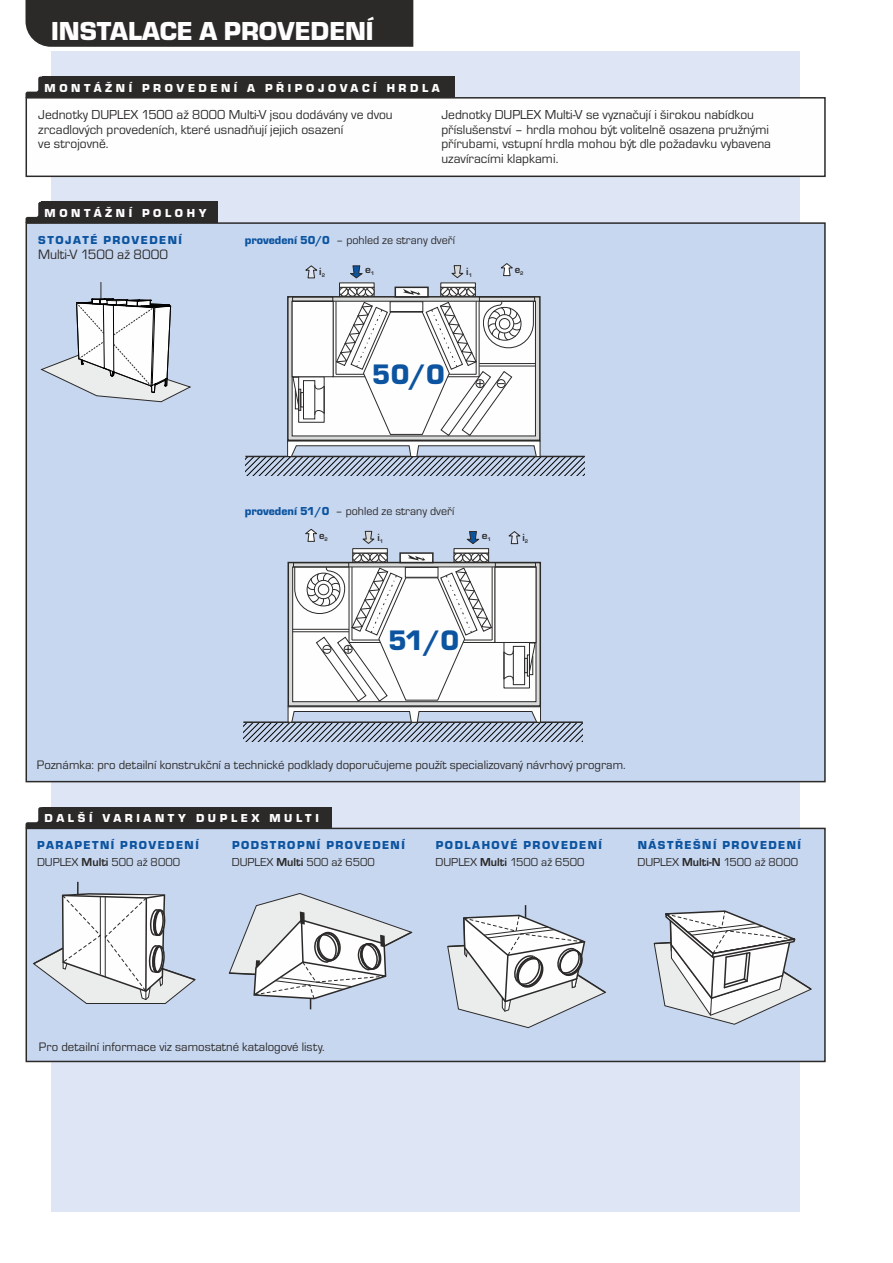
<style>
.page{position:relative;width:893px;height:1263px;background:#fff}
.page>*{position:absolute;margin:0;border:0;box-sizing:border-box;transform-origin:0 0}
.t1{font:29.25px "Eurostile TEE Blac";color:#0c54a0}
.t2{font:27px "Eurostile TEE Blac";color:#fefefe}
.t3{font:14.1px "Eurostile TEE";color:#2b2a29}
.t4{font:13.5px/14.5px "Eurostile TEE";color:#2b2a29}
.t5{font:12.75px "Eurostile TEE";color:#2b2a29}
.t6{font:12px "Eurostile TEE";color:#2b2a29}
.t7{font:12px "Eurostile TEE Blac";letter-spacing:.125em;color:#0c54a0}
.t8{font:12px "Eurostile TEE Blac";letter-spacing:.3em;color:#fefefe}
.t9{font:700 10.8px "Eurostile TEE";color:#2b2a29}
.t10{font:700 10.8px "Eurostile TEE";color:#2b2a29;scale:1.06 1}
.t11{font:700 5.4px "Eurostile TEE";color:#2b2a29}
.s1{font-family:"Eurostile TEE Blac";color:#0c54a0}
.s2{font-weight:700}
</style>
<div class="page">
<div style="left:26px;top:0;width:387px;height:47px;background:#2b2a29"></div>
<div style="left:51px;top:51px;width:748px;height:1161px;background:#dee6f5"></div>
<div style="left:25px;top:222px;width:801px;height:561px;background:#c8d7f0"></div>
<svg style="left:26px;top:77px;width:16px;height:19px"></svg>
<svg style="left:26px;top:202px;width:16px;height:21px"></svg>
<div style="left:42px;top:77px;width:412px;height:21px;background:#2b2a29"></div>
<div style="left:42px;top:202px;width:176px;height:21px;background:#2b2a29"></div>
<svg style="left:25px;top:96px;width:801px;height:82px;background:#f3f3f3"></svg>
<svg style="left:243px;top:528px;width:340px;height:213px;background:#ced4df"></svg>
<svg style="left:245px;top:263px;width:340px;height:212px;background:#cdd3de"></svg>
<svg style="left:40px;top:282px;width:152px;height:120px;background:#cfd6e2"></svg>
<div style="left:25px;top:827px;width:801px;height:236px;background:#c8d7f0"></div>
<svg style="left:26px;top:807px;width:16px;height:21px"></svg>
<div style="left:42px;top:807px;width:290px;height:21px;background:#2b2a29"></div>
<svg style="left:653px;top:910px;width:160px;height:115px"></svg>
<svg style="left:32px;top:882px;width:165px;height:122px;background:#d4dae3"></svg>
<svg style="left:228px;top:893px;width:185px;height:116px"></svg>
<svg style="left:446px;top:905px;width:161px;height:123px"></svg>
<h2 class="t2" style="left:51px;top:22px;width:324px">INSTALACE A PROVEDENÍ</h2>
<p class="t8" style="left:45px;top:84px;width:397px">MONTÁŽNÍ PROVEDENÍ A PŘIPOJOVACÍ HRDLA</p>
<p class="t4" style="left:38px;top:109px;width:356px">Jednotky DUPLEX 1500 až 8000 Multi-V jsou dodávány ve dvou zrcadlových provedeních, které usnadňují jejich osazení<br>ve strojovně.</p>
<p class="t4" style="left:441px;top:109px;width:331px">Jednotky DUPLEX Multi-V se vyznačují i širokou nabídkou příslušenství – hrdla mohou být volitelně osazena pružnými přírubami, vstupní hrdla mohou být dle požadavku vybavena uzavíracími klapkami.</p>
<p class="t8" style="left:45px;top:209px;width:163px">MONTÁŽNÍ POLOHY</p>
<p class="t7" style="left:38px;top:236px;width:145px">STOJATÉ PROVEDENÍ</p>
<p class="t6" style="left:245px;top:236px;width:212px"><span class="s1">provedení 50/0</span> – pohled ze strany dveří</p>
<p class="t3" style="left:38px;top:250px;width:132px">Multi-V 1500 až 8000</p>
<p class="t9" style="left:319px;top:268px;width:7px">i<sub>2</sub></p>
<p class="t10" style="left:365px;top:266px;width:10px">e<sub>1</sub></p>
<p class="t9" style="left:466px;top:268px;width:4px">i</p>
<p class="t9" style="left:515px;top:266px;width:10px">e<sub>2</sub></p>
<p class="t11" style="left:469px;top:274px;width:5px">1</p>
<h1 class="t1" style="left:372px;top:364px;width:74px">50/0</h1>
<p class="t6" style="left:245px;top:507px;width:211px"><span class="s1">provedení 51/0</span> – pohled ze strany dveří</p>
<p class="t9" style="left:319px;top:531px;width:10px">e<sub>2</sub></p>
<p class="t9" style="left:377px;top:534px;width:7px">i<sub>1</sub></p>
<p class="t9" style="left:522px;top:534px;width:7px">i<sub>2</sub></p>
<p class="t10" style="left:482px;top:531px;width:10px">e<sub>1</sub></p>
<h1 class="t1" style="left:388px;top:630px;width:73px">51/0</h1>
<p class="t5" style="left:37px;top:760px;width:590px">Poznámka: pro detailní konstrukční a technické podklady doporučujeme použít specializovaný návrhový program.</p>
<p class="t8" style="left:45px;top:814px;width:276px">DALŠÍ VARIANTY DUPLEX MULTI</p>
<p class="t7" style="left:37px;top:841px;width:163px">PARAPETNÍ PROVEDENÍ</p>
<p class="t6" style="left:37px;top:858px;width:145px">DUPLEX <span class="s2">Multi</span> 500 až 8000</p>
<p class="t7" style="left:232px;top:841px;width:174px">PODSTROPNÍ PROVEDENÍ</p>
<p class="t6" style="left:232px;top:858px;width:145px">DUPLEX <span class="s2">Multi</span> 500 až 6500</p>
<p class="t7" style="left:436px;top:841px;width:168px">PODLAHOVÉ PROVEDENÍ</p>
<p class="t6" style="left:436px;top:858px;width:150px">DUPLEX <span class="s2">Multi</span> 1500 až 6500</p>
<p class="t7" style="left:638px;top:841px;width:165px">NÁSTŘEŠNÍ PROVEDENÍ</p>
<p class="t6" style="left:637px;top:858px;width:162px">DUPLEX <span class="s2">Multi-N</span> 1500 až 8000</p>
<p class="t5" style="left:39px;top:1043px;width:287px">Pro detailní informace viz samostatné katalogové listy.</p>
</div>
